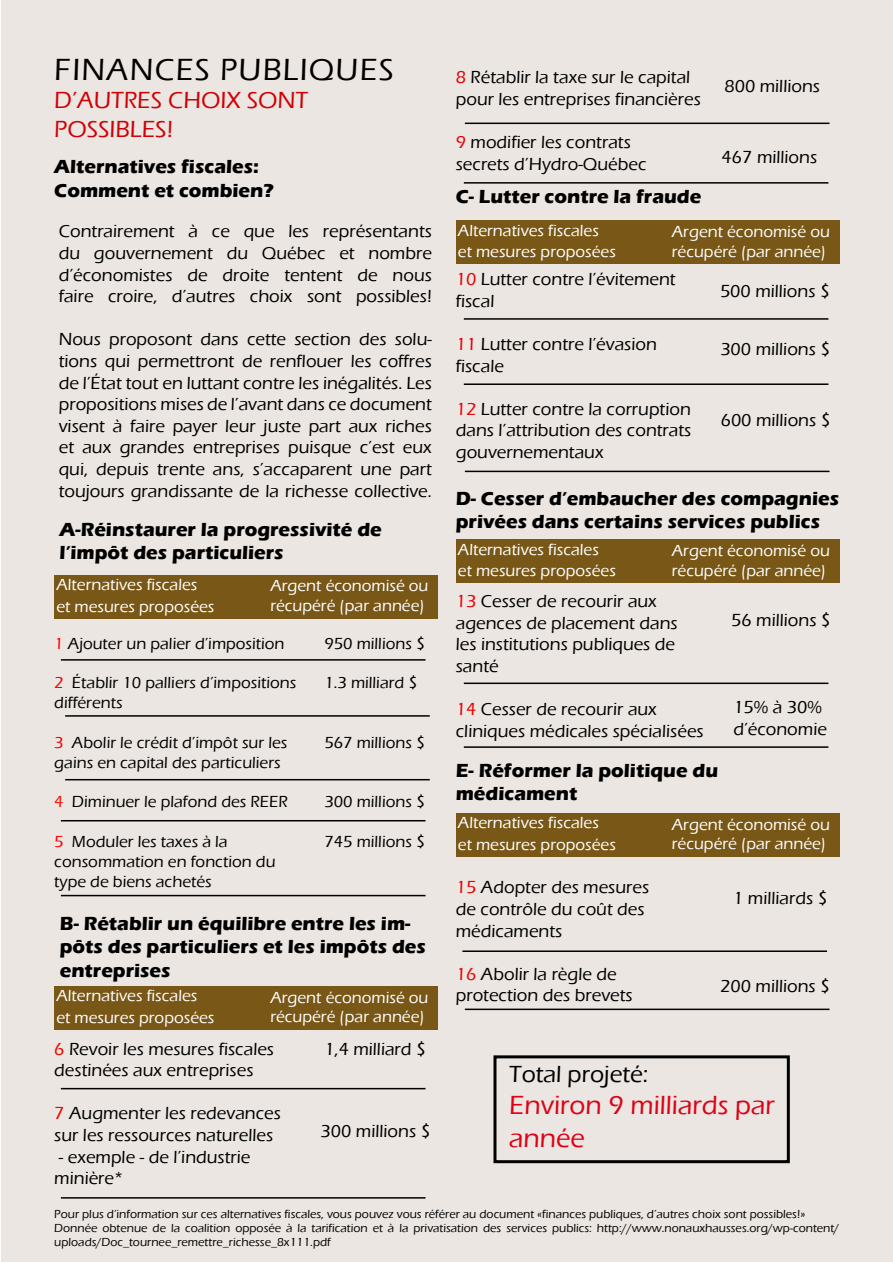
<style>
.page{position:relative;width:893px;height:1263px;background:#fff}
.page>*{position:absolute;margin:0;border:0;box-sizing:border-box;transform-origin:0 0}
.t1{font:500 31.5px "Eras ITC";letter-spacing:.04em;color:#000}
.t2{font:500 27px/32.4px "Eras ITC";color:#dd0216}
.t3{font:500 24px/28.8px "Eras ITC";color:#d10005}
.t4{font:500 24px "Eras ITC";color:#000}
.t5{font:700 19.5px/23.4px "Eras ITC";color:#000}
.t6{font:500 18px/21.6px "Eras ITC";color:#000}
.t7{font:500 16.5px/21.6px "Eras ITC";color:#fff}
.t8{font:500 16.5px/19.8px "Eras ITC";color:#000}
.t9{font:500 12px/14.4px "Eras ITC";color:#000}
.s1{color:#f00}
.s2{color:#fe0000}
.s3{color:#f90000}
.s4{color:#fb0f00}
.s5{color:#df0000}
.s6{color:#e70000}
.s7{color:#e50000}
.s8{color:#ec0000}
.s9{color:#ec000a}
.s10{color:#f00003}
.s11{color:#ea0300}
.s12{color:#f20000}
.s13{color:#ee0600}
.s14{color:#f10400}
</style>
<div class="page">
<div style="left:1px;top:0;width:891px;height:1262px;background:#ebe6e2"></div>
<div style="left:54px;top:575px;width:384px;height:44px;background:#785717"></div>
<hr style="left:61px;top:659px;width:365px;height:2px;background:#000">
<hr style="left:65px;top:715px;width:365px;height:2px;background:#000">
<hr style="left:65px;top:779px;width:365px;height:1px;background:#000">
<hr style="left:61px;top:820px;width:365px;height:1px;background:#000">
<hr style="left:61px;top:895px;width:365px;height:1px;background:#000">
<div style="left:54px;top:986px;width:384px;height:44px;background:#785717"></div>
<div style="left:456px;top:220px;width:383px;height:44px;background:#785717"></div>
<hr style="left:61px;top:1088px;width:365px;height:1px;background:#000">
<hr style="left:61px;top:1197px;width:365px;height:1px;background:#000">
<hr style="left:465px;top:123px;width:364px;height:1px;background:#000">
<hr style="left:464px;top:182px;width:364px;height:2px;background:#000">
<hr style="left:464px;top:318px;width:364px;height:2px;background:#000">
<hr style="left:464px;top:383px;width:364px;height:2px;background:#000">
<hr style="left:465px;top:471px;width:364px;height:1px;background:#000">
<div style="left:456px;top:539px;width:383px;height:44px;background:#785717"></div>
<div style="left:456px;top:813px;width:383px;height:44px;background:#785717"></div>
<div style="left:493px;top:1055px;width:297px;height:108px;border:3px solid #000"></div>
<hr style="left:464px;top:682px;width:364px;height:2px;background:#000">
<hr style="left:464px;top:746px;width:364px;height:2px;background:#000">
<hr style="left:462px;top:950px;width:365px;height:2px;background:#000">
<hr style="left:465px;top:1008px;width:364px;height:2px;background:#000">
<h1 class="t1" style="left:54px;top:51px;width:341px">FINANCES PUBLIQUES</h1>
<h3 class="t3" style="left:54px;top:86px;width:255px">D’AUTRES CHOIX SONT<br>POSSIBLES!</h3>
<p class="t5" style="left:54px;top:155px;width:221px">Alternatives fiscales:<br>Comment et combien?</p>
<p class="t6" style="left:59px;top:221px;width:375px;text-align:justify">Contrairement à ce que les représentants du gouvernement du Québec et nombre d’économistes de droite tentent de nous faire croire, d’autres choix sont possibles!</p>
<p class="t6" style="left:59px;top:329px;width:375px;text-align:justify">Nous proposont dans cette section des solu&shy;tions qui permettront de renflouer les coffres de l’État tout en luttant contre les inégalités. Les propositions mises de l’avant dans ce document visent à faire payer leur juste part aux riches et aux grandes entreprises puisque c’est eux qui, depuis trente ans, s’accaparent une part toujours grandissante de la richesse collective.</p>
<p class="t5" style="left:60px;top:518px;width:324px">A-Réinstaurer la progressivité de l’impôt des particuliers</p>
<p class="t7" style="left:56px;top:574px;width:159px">Alternatives fiscales et mesures proposées</p>
<p class="t7" style="left:270px;top:576px;width:160px;line-height:19.8px">Argent économisé ou récupéré (par année)</p>
<p class="t8" style="left:54px;top:634px;width:232px"><span class="s1">1</span> Ajouter un palier d’imposition</p>
<p class="t8" style="left:324px;top:634px;width:103px">950 millions $</p>
<p class="t8" style="left:54px;top:673px;width:243px"><span class="s2">2</span> Établir 10 palliers d’impositions</p>
<p class="t8" style="left:324px;top:673px;width:95px">1.3 milliard $</p>
<p class="t8" style="left:54px;top:693px;width:70px">différents</p>
<p class="t8" style="left:54px;top:733px;width:235px"><span class="s3">3</span> Abolir le crédit d’impôt sur les</p>
<p class="t8" style="left:324px;top:733px;width:103px">567 millions $</p>
<p class="t8" style="left:54px;top:752px;width:228px">gains en capital des particuliers</p>
<p class="t8" style="left:54px;top:792px;width:235px"><span class="s4">4</span> Diminuer le plafond des REER</p>
<p class="t8" style="left:324px;top:792px;width:103px">300 millions $</p>
<p class="t8" style="left:54px;top:832px;width:175px"><span class="s1">5</span> Moduler les taxes à la</p>
<p class="t8" style="left:324px;top:832px;width:103px">745 millions $</p>
<p class="t8" style="left:54px;top:851px;width:223px">consommation en fonction du type de biens achetés</p>
<p class="t5" style="left:60px;top:911px;width:367px">B- Rétablir un équilibre entre les im&shy;pôts des particuliers et les impôts des entreprises</p>
<p class="t7" style="left:56px;top:985px;width:159px">Alternatives fiscales et mesures proposées</p>
<p class="t7" style="left:270px;top:987px;width:160px;line-height:19.8px">Argent économisé ou récupéré (par année)</p>
<p class="t6" style="left:456px;top:67px;width:247px"><span class="s5">8</span> Rétablir la taxe sur le capital pour les entreprises financières</p>
<p class="t6" style="left:456px;top:131px;width:192px"><span class="s6">9</span> modifier les contrats secrets d’Hydro-Québec</p>
<p class="t6" style="left:724px;top:76px;width:97px">800 millions</p>
<p class="t6" style="left:722px;top:147px;width:97px">467 millions</p>
<p class="t5" style="left:456px;top:185px;width:247px">C- Lutter contre la fraude</p>
<p class="t7" style="left:458px;top:219px;width:159px">Alternatives fiscales et mesures proposées</p>
<p class="t7" style="left:672px;top:222px;width:160px;line-height:19.8px">Argent économisé ou récupéré (par année)</p>
<p class="t6" style="left:456px;top:269px;width:221px"><span class="s7">10</span> Lutter contre l’évitement fiscal</p>
<p class="t6" style="left:456px;top:333px;width:203px"><span class="s8">11</span> Lutter contre l’évasion fiscale</p>
<p class="t6" style="left:456px;top:398px;width:237px;text-align:justify"><span class="s9">12</span> Lutter contre la corruption dans l’attribution des contrats gouvernementaux</p>
<p class="t6" style="left:720px;top:281px;width:112px">500 millions $</p>
<p class="t6" style="left:720px;top:338px;width:112px">300 millions $</p>
<p class="t6" style="left:721px;top:409px;width:112px">600 millions $</p>
<p class="t5" style="left:456px;top:487px;width:385px">D- Cesser d’embaucher des compagnies privées dans certains services publics</p>
<p class="t7" style="left:458px;top:538px;width:159px">Alternatives fiscales et mesures proposées</p>
<p class="t7" style="left:672px;top:541px;width:160px;line-height:19.8px">Argent économisé ou récupéré (par année)</p>
<p class="t6" style="left:456px;top:590px;width:223px"><span class="s10">13</span> Cesser de recourir aux agences de placement dans les institutions publiques de santé</p>
<p class="t6" style="left:456px;top:698px;width:249px"><span class="s8">14</span> Cesser de recourir aux cliniques médicales spécialisées</p>
<p class="t6" style="left:731px;top:610px;width:102px">56 millions $</p>
<p class="t6" style="left:733px;top:697px;width:95px">15% à 30% d’économie</p>
<p class="t5" style="left:456px;top:759px;width:264px">E- Réformer la politique du médicament</p>
<p class="t7" style="left:458px;top:812px;width:159px">Alternatives fiscales et mesures proposées</p>
<p class="t7" style="left:672px;top:814px;width:160px;line-height:19.8px">Argent économisé ou récupéré (par année)</p>
<p class="t6" style="left:733px;top:887px;width:96px">1 milliards $</p>
<p class="t6" style="left:456px;top:877px;width:195px"><span class="s11">15</span> Adopter des mesures de contrôle du coût des médicaments</p>
<p class="t6" style="left:456px;top:963px;width:178px"><span class="s12">16</span> Abolir la règle de protection des brevets</p>
<p class="t6" style="left:720px;top:975px;width:112px">200 millions $</p>
<p class="t6" style="left:54px;top:1038px;width:221px"><span class="s13">6</span> Revoir les mesures fiscales</p>
<p class="t6" style="left:324px;top:1038px;width:104px">1,4 milliard $</p>
<p class="t6" style="left:54px;top:1059px;width:201px">destinées aux entreprises</p>
<p class="t6" style="left:54px;top:1103px;width:228px"><span class="s14">7</span> Augmenter les redevances sur les ressources naturelles</p>
<p class="t6" style="left:54px;top:1146px;width:198px">- exemple - de l’industrie minière*</p>
<p class="t9" style="left:54px;top:1206px;width:786px">Pour plus d’information sur ces alternatives fiscales, vous pouvez vous référer au document «finances publiques, d’autres choix sont possibles!»<br>Donnée obtenue de la coalition opposée à la tarification et à la privatisation des services publics: http://www.nonauxhausses.org/wp-content/ uploads/Doc_tournee_remettre_richesse_8x111.pdf</p>
<h3 class="t4" style="left:509px;top:1060px;width:141px">Total projeté:</h3>
<h2 class="t2" style="left:509px;top:1089px;width:267px">Environ 9 milliards par année</h2>
<p class="t6" style="left:321px;top:1120px;width:112px">300 millions $</p>
</div>
